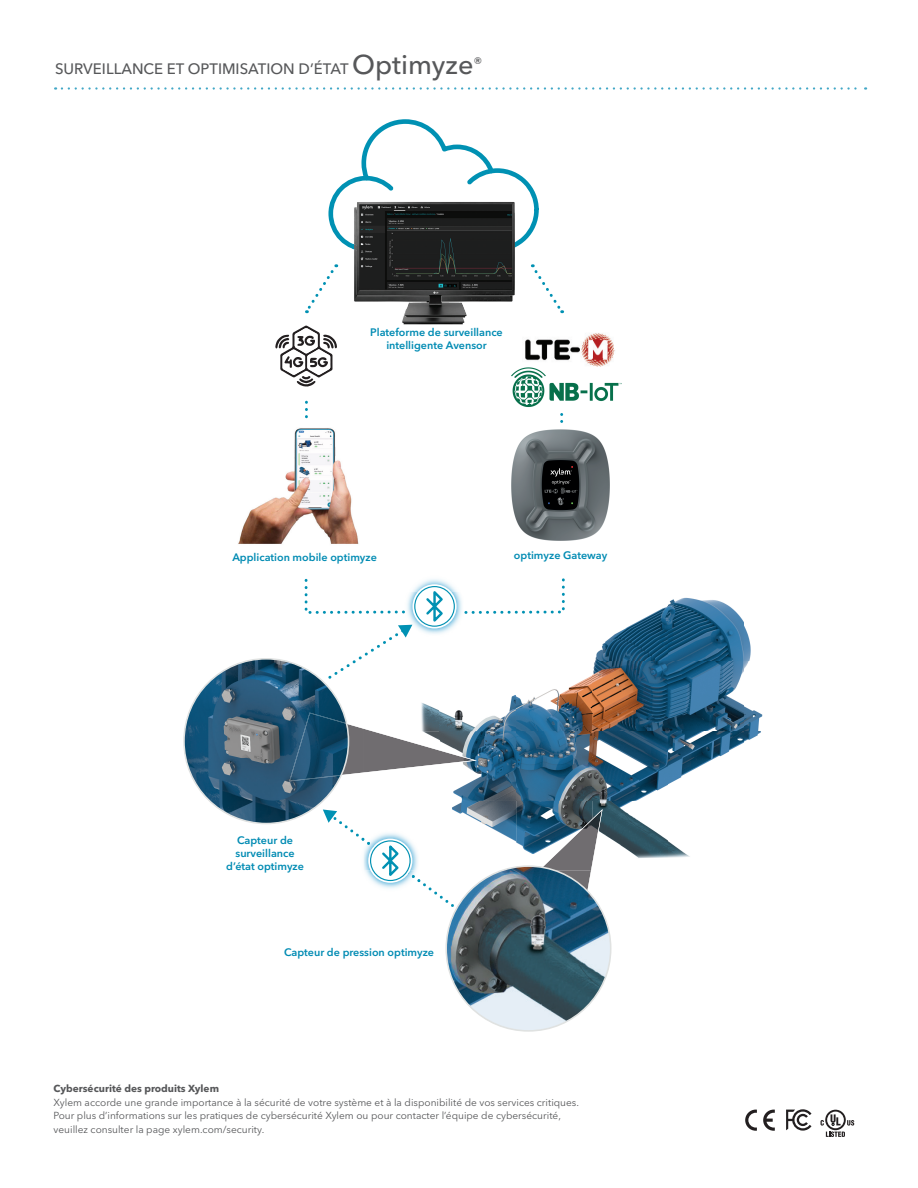
<style>
.page{position:relative;width:918px;height:1188px;background:#fff}
.page>*{position:absolute;margin:0;border:0;box-sizing:border-box;transform-origin:0 0}
.Body{font:500 15px "Avenir Next LT Pro";color:#57585a}
.Body-2{font:600 10.8px/12.9px "Avenir Next LT Pro";color:#008bb3;text-align:center}
.t1{font:10.2px/13.5px "Avenir Next LT Pro";color:#57585a}
.t2{font:700 10.2px "Avenir Next LT Pro";color:#57585a}
.s1{font-size:27px}
</style>
<div class="page">
<svg style="left:763px;top:1110px;width:12px;height:21px"></svg>
<svg style="left:745px;top:1110px;width:12px;height:21px"></svg>
<svg style="left:786px;top:1109px;width:26px;height:22px"></svg>
<svg style="left:825px;top:1110px;width:21px;height:20px"></svg>
<div style="left:827px;top:1112px;width:17px;height:16px;background:#fff;border-radius:50%"></div>
<svg style="left:821px;top:1114px;width:33px;height:23px"></svg>
<img style="left:421px;top:597px;width:342px;height:261px">
<svg style="left:347px;top:713px;width:130px;height:68px"></svg>
<svg style="left:446px;top:866px;width:165px;height:165px;background:#5e7884"></svg>
<svg style="left:525px;top:809px;width:78px;height:102px"></svg>
<img style="left:448px;top:929px;width:4px;height:11px">
<img style="left:448px;top:868px;width:81px;height:61px">
<svg style="left:328px;top:119px;width:211px;height:130px"></svg>
<svg style="left:532px;top:264px;width:32px;height:49px"></svg>
<svg style="left:305px;top:264px;width:32px;height:49px"></svg>
<svg style="left:275px;top:325px;width:62px;height:62px"></svg>
<svg style="left:305px;top:400px;width:3px;height:17px"></svg>
<svg style="left:560px;top:413px;width:3px;height:10px"></svg>
<img style="left:186px;top:660px;width:93px;height:164px">
<img style="left:347px;top:750px;width:2px;height:31px">
<img style="left:289px;top:713px;width:58px;height:68px">
<img style="left:238px;top:428px;width:121px;height:116px">
<img style="left:511px;top:429px;width:99px;height:112px">
<img style="left:525px;top:333px;width:90px;height:34px">
<svg style="left:303px;top:578px;width:263px;height:103px"></svg>
<svg style="left:323px;top:810px;width:131px;height:97px"></svg>
<img style="left:352px;top:205px;width:113px;height:120px">
<img style="left:352px;top:244px;width:4px;height:7px">
<img style="left:356px;top:199px;width:160px;height:119px">
<img style="left:511px;top:367px;width:111px;height:40px">
<svg style="left:62px;top:87px;width:804px;height:3px"></svg>
<p class="Body" style="left:55px;top:60px;width:429px">SURVEILLANCE ET OPTIMISATION D’ÉTAT <span class="s1">Optimyze</span>®</p>
<p class="Body-2" style="left:370px;top:326px;width:134px">Plateforme de surveillance intelligente Avensor</p>
<p class="Body-2" style="left:232px;top:551px;width:146px">Application mobile optimyze</p>
<p class="Body-2" style="left:514px;top:549px;width:95px">optimyze Gateway</p>
<p class="Body-2" style="left:226px;top:833px;width:79px">Capteur de surveillance d’état optimyze</p>
<p class="Body-2" style="left:284px;top:945px;width:152px">Capteur de pression optimyze</p>
<p class="t2" style="left:54px;top:1082px;width:167px">Cybersécurité des produits Xylem</p>
<p class="t1" style="left:54px;top:1095px;width:527px">Xylem accorde une grande importance à la sécurité de votre système et à la disponibilité de vos services critiques.<br>Pour plus d’informations sur les pratiques de cybersécurité Xylem ou pour contacter l’équipe de cybersécurité, veuillez consulter la page xylem.com/security.</p>
</div>
